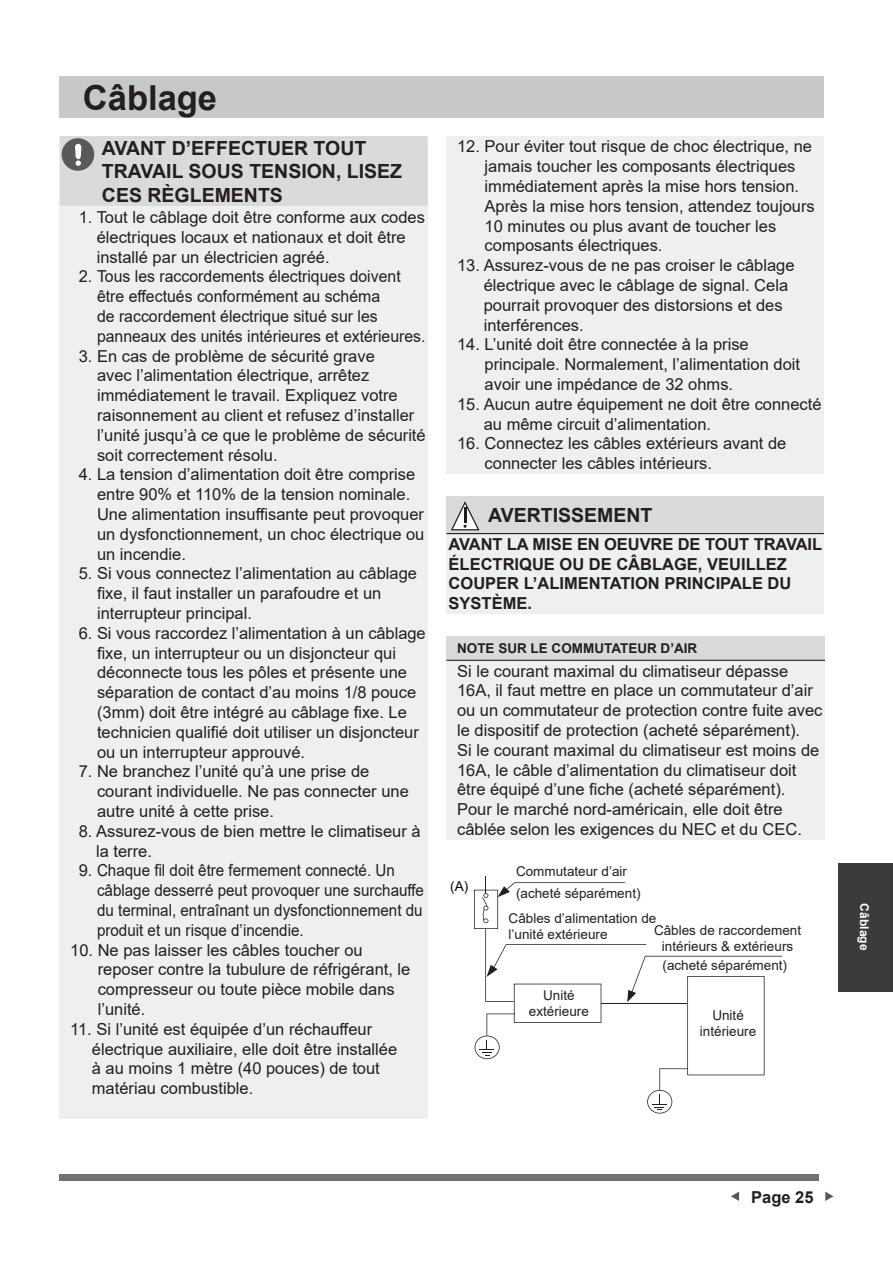
<style>
.page{position:relative;width:893px;height:1263px;background:#fff}
.page>*{position:absolute;margin:0;border:0;box-sizing:border-box;transform-origin:0 0}
.t1{font:700 34.5px "Arial";color:#231f20}
.t2{font:700 19.5px/23.4px "Arial";color:#231f20}
.段落样式2{font:16.5px/19.8px "Arial";color:#231f20}
.段落样式1{font:700 16.5px/19.8px "Arial";color:#231f20}
.t3{font:700 16.5px "Arial";color:#231f20}
.t4{font:13.65px "Arial";color:#050504}
.t5{font:13.5px/16.2px "Arial";color:#231f20;text-align:center}
.t6{font:700 13.5px "Arial";color:#231f20}
.t7{font:700 12px "Arial";color:#fff}
.s1{font-style:inherit}
</style>
<div class="page">
<div style="left:60px;top:77px;width:764px;height:41px;background:#c8c8c7"></div>
<div style="left:60px;top:207px;width:368px;height:912px;background:#edeff0"></div>
<div style="left:60px;top:136px;width:368px;height:71px;background:#dbdada"></div>
<div style="left:446px;top:136px;width:378px;height:338px;background:#edeff0"></div>
<div style="left:446px;top:496px;width:378px;height:38px;background:#dbdada"></div>
<div style="left:446px;top:534px;width:378px;height:80px;background:#edeff0"></div>
<hr style="left:446px;top:533px;width:378px;height:1px;background:#231f20">
<svg style="left:451px;top:501px;width:28px;height:29px"></svg>
<div style="left:446px;top:636px;width:379px;height:24px;background:#dbdada"></div>
<div style="left:446px;top:660px;width:379px;height:179px;background:#edeff0"></div>
<hr style="left:446px;top:660px;width:379px;height:1px;background:#231f20">
<svg style="left:474px;top:876px;width:308px;height:237px"></svg>
<div style="left:838px;top:863px;width:55px;height:129px;background:#3d3b3a"></div>
<div style="left:60px;top:1174px;width:759px;height:6px;background:#727171"></div>
<svg style="left:731px;top:1191px;width:8px;height:10px"></svg>
<svg style="left:825px;top:1191px;width:8px;height:10px"></svg>
<p class="t1" style="left:83px;top:73px;width:136px">Câblage</p>
<p class="t2" style="left:102px;top:137px;width:302px">AVANT D’EFFECTUER TOUT<br>TRAVAIL SOUS TENSION, LISEZ<br>CES RÈGLEMENTS</p>
<p class="段落样式2" style="left:97px;top:207px;width:330px;text-indent:-18px">1. Tout le câblage doit être conforme aux codes électriques locaux et nationaux et doit être installé par un électricien agréé.</p>
<p class="段落样式2" style="left:97px;top:267px;width:330px;text-indent:-18px">2. Tous les raccordements électriques doivent être effectués conformément au schéma<br>de raccordement électrique situé sur les panneaux des unités intérieures et extérieures.</p>
<p class="段落样式2" style="left:97px;top:346px;width:330px;text-indent:-18px">3. En cas de problème de sécurité grave<br>avec l’alimentation électrique, arrêtez immédiatement le travail. Expliquez votre raisonnement au client et refusez d’installer l’unité jusqu’à ce que le problème de sécurité soit correctement résolu.</p>
<p class="段落样式2" style="left:97px;top:465px;width:329px;text-indent:-18px">4. La tension d’alimentation doit être comprise entre 90% et 110% de la tension nominale.<br>Une alimentation insuffisante peut provoquer un dysfonctionnement, un choc électrique ou un incendie.</p>
<p class="段落样式2" style="left:97px;top:564px;width:322px;text-indent:-18px">5. Si vous connectez l’alimentation au câblage fixe, il faut installer un parafoudre et un interrupteur principal.</p>
<p class="段落样式2" style="left:97px;top:623px;width:330px;text-indent:-18px">6. Si vous raccordez l’alimentation à un câblage fixe, un interrupteur ou un disjoncteur qui déconnecte tous les pôles et présente une séparation de contact d’au moins 1/8 pouce (3mm) doit être intégré au câblage fixe. Le technicien qualifié doit utiliser un disjoncteur ou un interrupteur approuvé.</p>
<p class="段落样式2" style="left:97px;top:762px;width:313px;text-indent:-18px">7. Ne branchez l’unité qu’à une prise de courant individuelle. Ne pas connecter une autre unité à cette prise.</p>
<p class="段落样式2" style="left:96px;top:821px;width:326px;text-indent:-17px">8. Assurez-vous de bien mettre le climatiseur à la terre.</p>
<p class="段落样式2" style="left:97px;top:861px;width:329px;text-indent:-18px">9. Chaque fil doit être fermement connecté. Un câblage desserré peut provoquer une surchauffe du terminal, entraînant un dysfonctionnement du produit et un risque d’incendie.</p>
<p class="段落样式2" style="left:98px;top:940px;width:314px;text-indent:-28px">10. Ne pas laisser les câbles toucher ou reposer contre la tubulure de réfrigérant, le compresseur ou toute pièce mobile dans l’unité.</p>
<p class="段落样式2" style="left:92px;top:1019px;width:307px;text-indent:-22px">11. Si l’unité est équipée d’un réchauffeur électrique auxiliaire, elle doit être installée à au moins 1 mètre (40 pouces) de tout matériau combustible.</p>
<p class="段落样式2" style="left:485px;top:137px;width:332px;text-indent:-28px">12. Pour éviter tout risque de choc électrique, ne jamais toucher les composants électriques immédiatement après la mise hors tension.<br>Après la mise hors tension, attendez toujours 10 minutes ou plus avant de toucher les composants électriques.</p>
<p class="段落样式2" style="left:484px;top:255px;width:312px;text-indent:-27px">13. Assurez-vous de ne pas croiser le câblage électrique avec le câblage de signal. Cela pourrait provoquer des distorsions et des interférences.</p>
<p class="段落样式2" style="left:485px;top:335px;width:317px;text-indent:-28px">14. L’unité doit être connectée à la prise principale. Normalement, l’alimentation doit avoir une impédance de 32 ohms.</p>
<p class="段落样式2" style="left:484px;top:394px;width:339px;text-indent:-27px">15. Aucun autre équipement ne doit être connecté au même circuit d’alimentation.</p>
<p class="段落样式2" style="left:485px;top:434px;width:303px;text-indent:-28px">16. Connectez les câbles extérieurs avant de connecter les câbles intérieurs.</p>
<p class="t2" style="left:488px;top:503px;width:166px">AVERTISSEMENT</p>
<p class="段落样式1" style="left:449px;top:534px;width:375px">AVANT LA MISE EN OEUVRE DE TOUT TRAVAIL<br>ÉLECTRIQUE OU DE CÂBLAGE, VEUILLEZ<br>COUPER L’ALIMENTATION PRINCIPALE DU<br>SYSTÈME.</p>
<p class="t6" style="left:457px;top:639px;width:242px">NOTE SUR LE COMMUTATEUR D’AIR</p>
<p class="段落样式2" style="left:457px;top:661px;width:367px">Si le courant maximal du climatiseur dépasse 16A, il faut mettre en place un commutateur d’air ou un commutateur de protection contre fuite avec le dispositif de protection (acheté séparément).</p>
<p class="段落样式2" style="left:457px;top:740px;width:364px">Si le courant maximal du climatiseur est moins de<br>16A, le câble d’alimentation du climatiseur doit être équipé d’une fiche (acheté séparément).</p>
<p class="段落样式2" style="left:457px;top:799px;width:346px">Pour le marché nord-américain, elle doit être câblée selon les exigences du NEC et du CEC.</p>
<p class="t4" style="left:450px;top:877px;width:20px">(A)</p>
<p class="t5" style="left:516px;top:863px;width:113px">Commutateur d’air</p>
<p class="t5" style="left:516px;top:885px;width:126px">(acheté séparément)</p>
<p class="t5" style="left:509px;top:910px;width:149px;text-align:left">Câbles d’alimentation de l’unité extérieure</p>
<p class="t5" style="left:654px;top:922px;width:149px">Câbles de raccordement intérieurs &amp; extérieurs</p>
<p class="t5" style="left:529px;top:987px;width:62px">Unité extérieure</p>
<p class="t5" style="left:662px;top:957px;width:126px">(acheté séparément)</p>
<p class="t5" style="left:700px;top:1007px;width:58px">Unité intérieure</p>
<p class="t7" style="left:873px;top:903px;width:48px;rotate:90deg">Câblage</p>
<p class="t3" style="left:751px;top:1185px;width:64px"><span class="s1">P</span>age <span class="s1">2</span>5</p>
</div>
